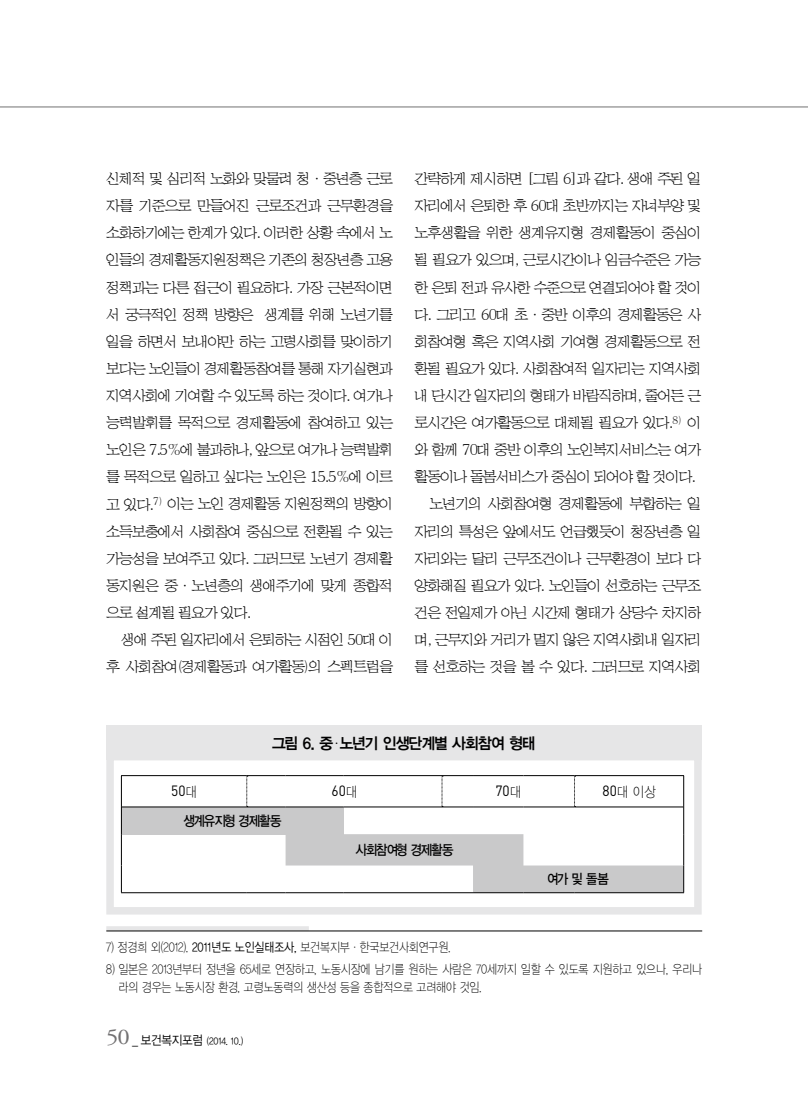
<style>
.page{position:relative;width:808px;height:1106px;background:#fff}
.page>*{position:absolute;margin:0;border:0;box-sizing:border-box;transform-origin:0 0}
.t1{font:15.75px "YDVYGO14";letter-spacing:-.065em;color:#000;scale:.95 1}
.t2{font:15px/27.2px "HY Sin Mun Myeong Jo Pro";letter-spacing:-.08em;color:#000;text-align:justify}
.t3{font:14.7px "DIN";color:#000;scale:.93 1}
.t4{font:13.95px "YDVYGO11";color:#000;scale:.88 1}
.t5{font:13.8px "YDVYGO13";letter-spacing:-.08em;color:#000;scale:.9 1}
.t6{font:12.75px/18px "YDVYGO11";letter-spacing:-.01em;color:#000;scale:.85 1}
.t7{font:9.75px "YDVYGO12";letter-spacing:-.02em;color:#000;scale:.9 1}
.s1{font-family:"YDVYGO11"}
.s2{font-family:"YDVYGO11";font-size:13.95px}
.s3{font-family:"DIN";font-size:14.7px}
.s4{font-family:"YDVYGO12"}
.s5{font-family:"Adobe Garamond Pro";font-size:22.5px;color:#727172}
.s6{font-size:12.75px}
</style>
<div class="page">
<hr style="left:0;top:107px;width:808px;height:1px;background:#727172">
<hr style="left:106px;top:926px;width:203px;height:4px;background:#e6e6e7">
<hr style="left:106px;top:930px;width:596px;height:1px;background:#000">
<div style="left:106px;top:753px;width:596px;height:161px;background:#fff;border:8px solid #e6e6e7"></div>
<div style="left:106px;top:725px;width:596px;height:34px;background:#e6e6e7"></div>
<div style="left:121px;top:807px;width:223px;height:27px;background:#c9c9ca"></div>
<svg style="left:247px;top:776px;width:1px;height:30px"></svg>
<hr style="left:122px;top:806px;width:125px;height:1px;background:#000">
<hr style="left:247px;top:806px;width:39px;height:1px;background:#000">
<hr style="left:121px;top:775px;width:126px;height:1px;background:#000">
<hr style="left:121px;top:776px;width:1px;height:31px;background:#000">
<hr style="left:247px;top:775px;width:39px;height:1px;background:#000">
<hr style="left:286px;top:775px;width:58px;height:1px;background:#000">
<hr style="left:344px;top:775px;width:98px;height:1px;background:#000">
<hr style="left:442px;top:775px;width:31px;height:1px;background:#000">
<hr style="left:473px;top:775px;width:50px;height:1px;background:#000">
<hr style="left:523px;top:775px;width:51px;height:1px;background:#000">
<hr style="left:574px;top:775px;width:110px;height:1px;background:#000">
<svg style="left:121px;top:807px;width:1px;height:27px"></svg>
<hr style="left:121px;top:834px;width:1px;height:31px;background:#000">
<svg style="left:121px;top:865px;width:1px;height:27px"></svg>
<svg style="left:286px;top:776px;width:398px;height:116px"></svg>
<hr style="left:121px;top:892px;width:126px;height:1px;background:#000">
<hr style="left:247px;top:892px;width:39px;height:1px;background:#000">
<hr style="left:286px;top:892px;width:58px;height:1px;background:#000">
<hr style="left:344px;top:892px;width:98px;height:1px;background:#000">
<hr style="left:442px;top:892px;width:31px;height:1px;background:#000">
<hr style="left:473px;top:892px;width:50px;height:1px;background:#000">
<hr style="left:523px;top:892px;width:51px;height:1px;background:#000">
<hr style="left:574px;top:892px;width:110px;height:1px;background:#000">
<p class="t2" style="left:106px;top:165px;width:289px">신체적 및 심리적 노화와 맞물려 청·중년층 근로 자를 기준으로 만들어진 근로조건과 근무환경을 소화하기에는 한계가 있다. 이러한 상황 속에서 노 인들의 경제활동지원정책은 기존의 청장년층 고용 정책과는 다른 접근이 필요하다. 가장 근본적이면 서 궁극적인 정책 방향은 생계를 위해 노년기를 일을 하면서 보내야만 하는 고령사회를 맞이하기 보다는 노인들이 경제활동참여를 통해 자기실현과 지역사회에 기여할 수 있도록 하는 것이다. 여가나 능력발휘를 목적으로 경제활동에 참여하고 있는 노인은 7.5%에 불과하나, 앞으로 여가나 능력발휘 를 목적으로 일하고 싶다는 노인은 15.5%에 이르 고 있다.<sup>7)</sup> 이는 노인 경제활동 지원정책의 방향이 소득보충에서 사회참여 중심으로 전환될 수 있는 가능성을 보여주고 있다. 그러므로 노년기 경제활 동지원은 중·노년층의 생애주기에 맞게 종합적 으로 설계될 필요가 있다.</p>
<p class="t2" style="left:106px;top:626px;width:289px;text-align:right">생애 주된 일자리에서 은퇴하는 시점인 50대 이 후 사회참여(경제활동과 여가활동)의 스펙트럼을</p>
<p class="t2" style="left:415px;top:165px;width:288px">간략하게 제시하면 [그림 6]과 같다. 생애 주된 일</p>
<p class="t2" style="left:415px;top:192px;width:289px">자리에서 은퇴한 후 60대 초반까지는 자녀부양 및</p>
<p class="t2" style="left:415px;top:219px;width:289px">노후생활을 위한 생계유지형 경제활동이 중심이</p>
<p class="t2" style="left:415px;top:246px;width:288px">될 필요가 있으며, 근로시간이나 임금수준은 가능</p>
<p class="t2" style="left:415px;top:274px;width:289px">한 은퇴 전과 유사한 수준으로 연결되어야 할 것이</p>
<p class="t2" style="left:415px;top:301px;width:289px">다. 그리고 60대 초·중반 이후의 경제활동은 사</p>
<p class="t2" style="left:415px;top:328px;width:289px">회참여형 혹은 지역사회 기여형 경제활동으로 전</p>
<p class="t2" style="left:415px;top:355px;width:288px">환될 필요가 있다. 사회참여적 일자리는 지역사회</p>
<p class="t2" style="left:415px;top:382px;width:289px">내 단시간 일자리의 형태가 바람직하며, 줄어든 근</p>
<p class="t2" style="left:415px;top:409px;width:289px">로시간은 여가활동으로 대체될 필요가 있다.<sup>8)</sup> 이</p>
<p class="t2" style="left:415px;top:436px;width:289px">와 함께 70대 중반 이후의 노인복지서비스는 여가</p>
<p class="t2" style="left:415px;top:463px;width:283px">활동이나 돌봄서비스가 중심이 되어야 할 것이다.</p>
<p class="t2" style="left:429px;top:490px;width:274px">노년기의 사회참여형 경제활동에 부합하는 일</p>
<p class="t2" style="left:415px;top:517px;width:289px">자리의 특성은 앞에서도 언급했듯이 청장년층 일</p>
<p class="t2" style="left:415px;top:545px;width:289px">자리와는 달리 근무조건이나 근무환경이 보다 다</p>
<p class="t2" style="left:415px;top:572px;width:288px">양화해질 필요가 있다. 노인들이 선호하는 근무조</p>
<p class="t2" style="left:415px;top:599px;width:289px">건은 전일제가 아닌 시간제 형태가 상당수 차지하</p>
<p class="t2" style="left:415px;top:626px;width:289px">며, 근무지와 거리가 멀지 않은 지역사회내 일자리</p>
<p class="t2" style="left:415px;top:653px;width:288px">를 선호하는 것을 볼 수 있다. 그러므로 지역사회</p>
<p class="t1" style="left:272px;top:734px;width:279px">그림 6. 중<span class="s1">ㆍ</span>노년기 인생단계별 사회참여 형태</p>
<p class="t3" style="left:171px;top:782px;width:29px">50<span class="s2">대</span></p>
<p class="t3" style="left:332px;top:782px;width:29px">60<span class="s2">대</span></p>
<p class="t3" style="left:495px;top:782px;width:29px">70<span class="s2">대</span></p>
<p class="t4" style="left:602px;top:783px;width:62px"><span class="s3">80</span>대 이상</p>
<p class="t5" style="left:183px;top:812px;width:111px">생계유지형 경제활동</p>
<p class="t5" style="left:356px;top:842px;width:110px">사회참여형 경제활동</p>
<p class="t5" style="left:547px;top:871px;width:70px">여가 및 돌봄</p>
<p class="t6" style="left:106px;top:938px;width:407px">7) 정경희 외(2012). <span class="s4">2011년도 노인실태조사,</span> 보건복지부ㆍ한국보건사회연구원.</p>
<p class="t6" style="left:118px;top:960px;width:688px;text-indent:-12px">8) 일본은 2013년부터 정년을 65세로 연장하고, 노동시장에 남기를 원하는 사람은 70세까지 일할 수 있도록 지원하고 있으나, 우리나 라의 경우는 노동시장 환경, 고령노동력의 생산성 등을 종합적으로 고려해야 것임.</p>
<p class="t7" style="left:106px;top:1035px;width:154px"><span class="s5">50</span> <span class="s6">_ 보건복지포럼</span> (2014. 10.)</p>
</div>
